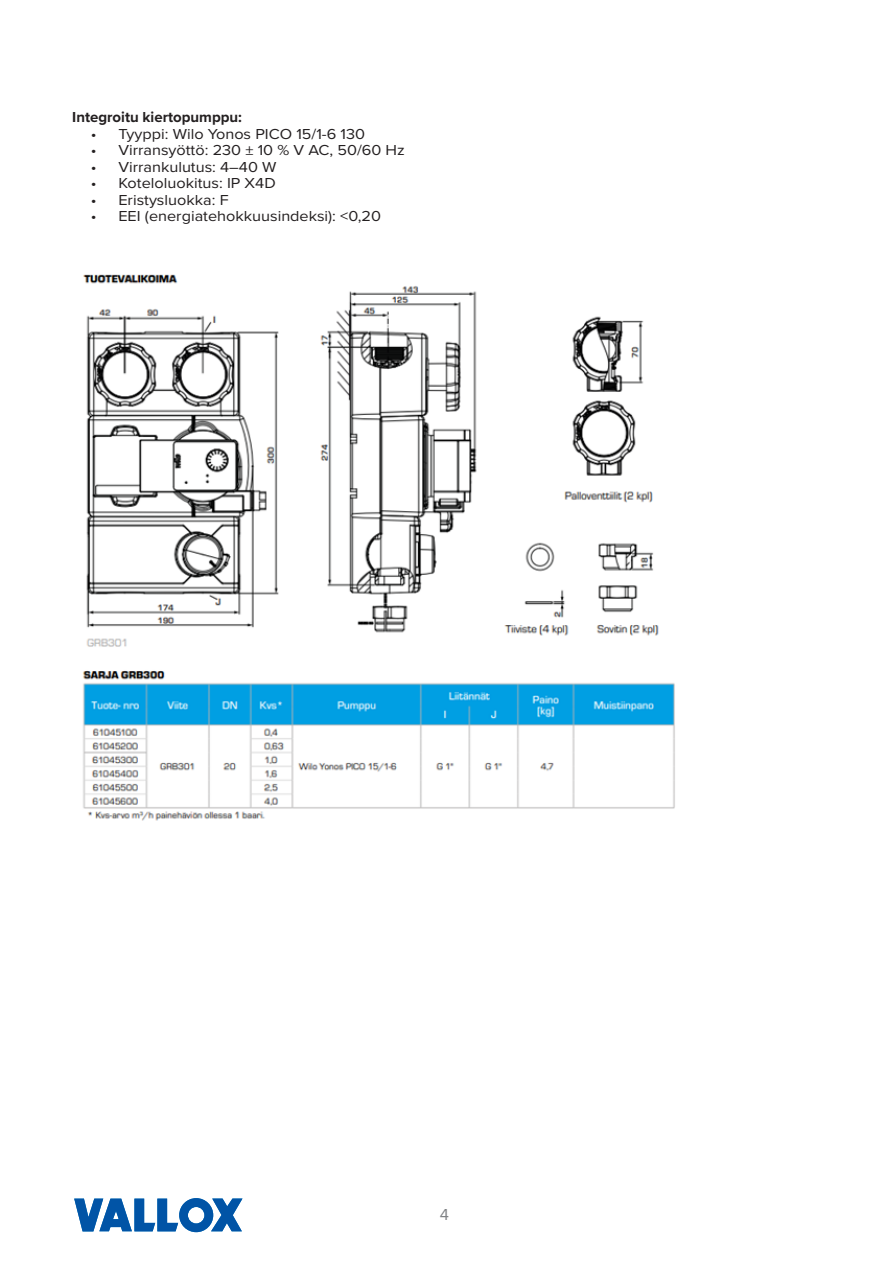
<style>
.page{position:relative;width:893px;height:1263px;background:#fff}
.page>*{position:absolute;margin:0;border:0;box-sizing:border-box;transform-origin:0 0}
.t1{font:16.5px "Proxima Nova";color:#808285}
.t2{font:15px "Proxima Nova";color:#231f20;scale:1.08 1}
.leipäteksti_1{font:700 15px "Proxima Nova";color:#231f20}
</style>
<div class="page">
<svg style="left:74px;top:1198px;width:168px;height:34px"></svg>
<img style="left:82px;top:274px;width:593px;height:547px">
<p class="leipäteksti_1" style="left:72px;top:106px;width:171px">Integroitu kiertopumppu:</p>
<p class="t2" style="left:91px;top:123px;width:256px">• Tyyppi: Wilo Yonos PICO 15/1-6 130</p>
<p class="t2" style="left:91px;top:139px;width:292px">• Virransyöttö: 230 ± 10 % V AC, 50/60 Hz</p>
<p class="t2" style="left:91px;top:156px;width:174px">• Virrankulutus: 4–40 W</p>
<p class="t2" style="left:91px;top:172px;width:173px">• Koteloluokitus: IP X4D</p>
<p class="t2" style="left:91px;top:189px;width:129px">• Eristysluokka: F</p>
<p class="t2" style="left:91px;top:205px;width:270px">• EEI (energiatehokkuusindeksi): &lt;0,20</p>
<p class="t1" style="left:440px;top:1202px;width:11px">4</p>
</div>
